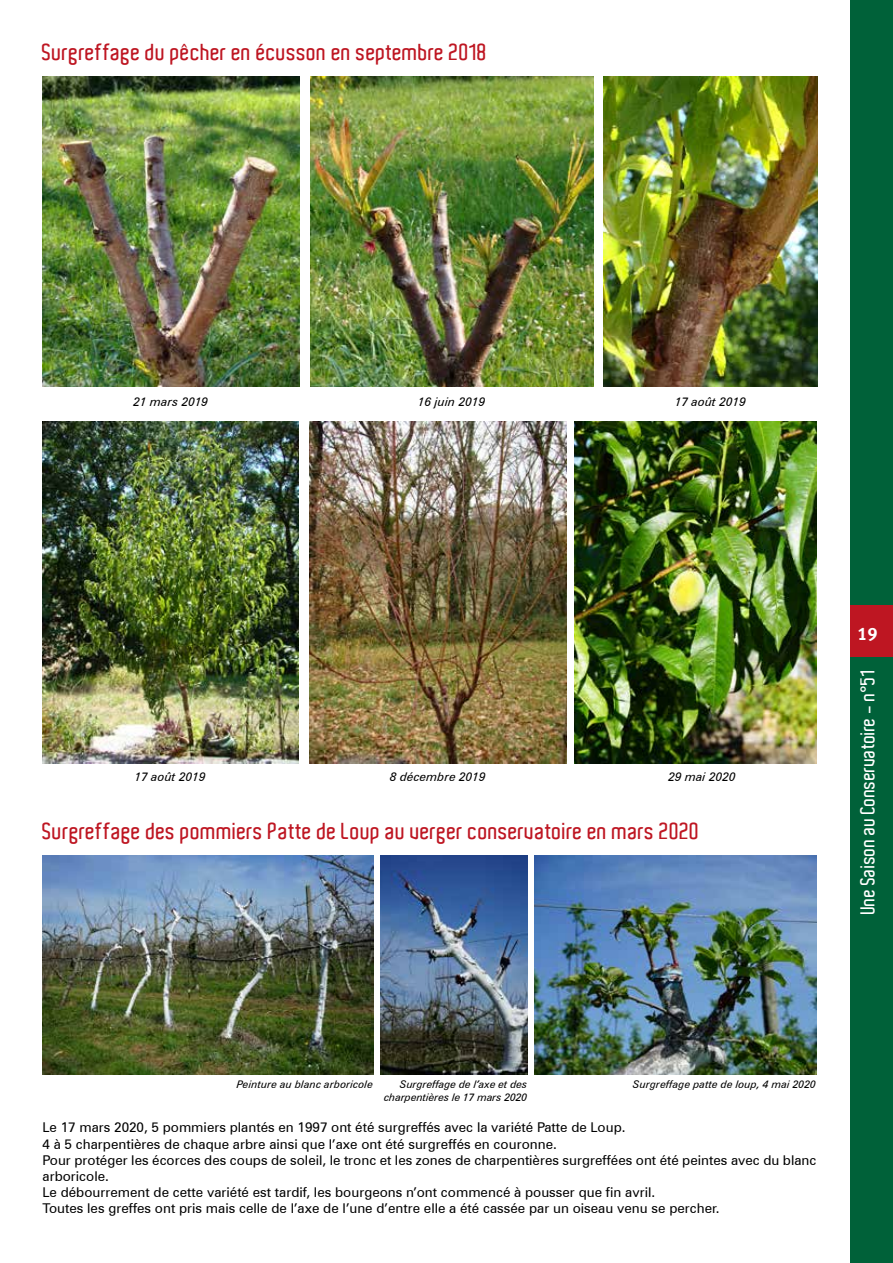
<style>
.page{position:relative;width:893px;height:1263px;background:#fff}
.page>*{position:absolute;margin:0;border:0;box-sizing:border-box;transform-origin:0 0}
.t1{font:600 22.5px "Aldo";letter-spacing:.01em;color:#be1622}
.t2{font:600 19.5px "Aldo";color:#fff}
.t3{font:18px "Meta Bold CELF Roman";color:#fff}
.t4{font:13.5px/16.2px "Zurich BT";color:#000}
.t5{font:italic 12px "Zurich BT";color:#000}
.t6{font:italic 10.5px/12.6px "Zurich BT";color:#000;text-align:right}
</style>
<div class="page">
<img style="left:575px;top:421px;width:241px;height:342px">
<img style="left:42px;top:421px;width:256px;height:342px">
<img style="left:310px;top:421px;width:256px;height:342px">
<img style="left:311px;top:77px;width:282px;height:310px">
<img style="left:604px;top:77px;width:213px;height:310px">
<img style="left:42px;top:77px;width:258px;height:310px">
<img style="left:43px;top:855px;width:330px;height:220px">
<img style="left:380px;top:855px;width:147px;height:219px">
<img style="left:534px;top:855px;width:282px;height:220px">
<div style="left:850px;top:0;width:43px;height:1263px;background:#006139"></div>
<div style="left:850px;top:606px;width:43px;height:51px;background:#be1622"></div>
<h1 class="t1" style="left:42px;top:39px;width:447px">Surgreffage du pêcher en écusson en septembre 2018</h1>
<p class="t5" style="left:134px;top:395px;width:76px">21 mars 2019</p>
<p class="t5" style="left:418px;top:395px;width:69px">16 juin 2019</p>
<p class="t5" style="left:675px;top:395px;width:73px">17 août 2019</p>
<p class="t5" style="left:135px;top:770px;width:73px">17 août 2019</p>
<p class="t5" style="left:390px;top:770px;width:97px">8 décembre 2019</p>
<p class="t5" style="left:668px;top:770px;width:69px">29 mai 2020</p>
<h1 class="t1" style="left:43px;top:819px;width:659px">Surgreffage des pommiers Patte de Loup au verger conservatoire en mars 2020</h1>
<h3 class="t3" style="left:857px;top:623px;width:22px">19</h3>
<h2 class="t2" style="left:857px;top:914px;width:246px;rotate:-90deg">Une Saison au Conservatoire - n°51</h2>
<p class="t6" style="left:237px;top:1078px;width:138px">Peinture au blanc arboricole</p>
<p class="t6" style="left:384px;top:1078px;width:145px">Surgreffage de l’axe et des charpentières le 17 mars 2020</p>
<p class="t6" style="left:633px;top:1078px;width:185px">Surgreffage patte de loup, 4 mai 2020</p>
<p class="t4" style="left:43px;top:1119px;width:775px">Le 17 mars 2020, 5 pommiers plantés en 1997 ont été surgreffés avec la variété Patte de Loup.<br>4 à 5 charpentières de chaque arbre ainsi que l’axe ont été surgreffés en couronne.<br>Pour protéger les écorces des coups de soleil, le tronc et les zones de charpentières surgreffées ont été peintes avec du blanc arboricole.<br>Le débourrement de cette variété est tardif, les bourgeons n’ont commencé à pousser que fin avril.<br>Toutes les greffes ont pris mais celle de l’axe de l’une d’entre elle a été cassée par un oiseau venu se percher.</p>
</div>
